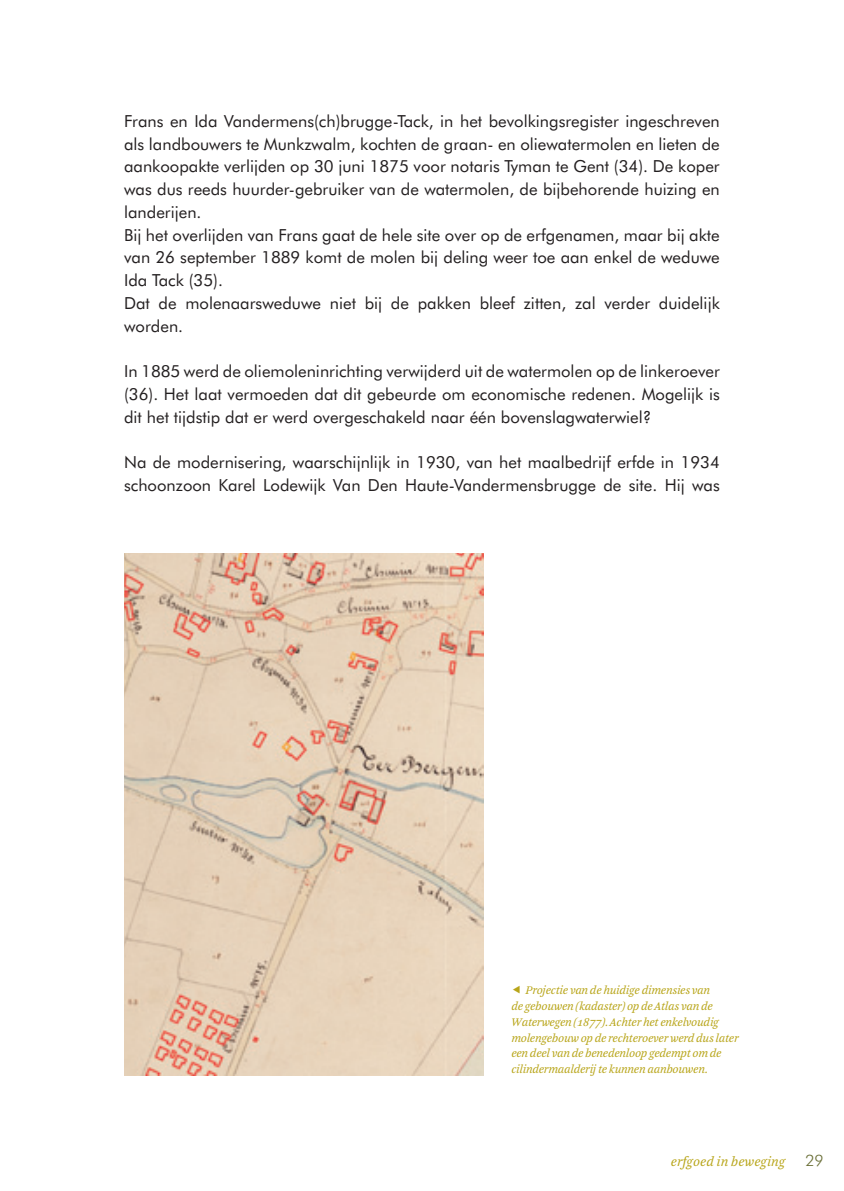
<style>
.page{position:relative;width:844px;height:1191px;background:#fff}
.page>*{position:absolute;margin:0;border:0;box-sizing:border-box;transform-origin:0 0}
.t1{font:16.62px/22.8px "Futura BT";color:#231f20}
.t2{font:300 15.75px "Futura BT";color:#696e36}
.t3{font:italic 14px "Arnhem Blond";color:#b8a519}
.t4{font:italic 12.25px/15.8px "Arnhem Blond";letter-spacing:-.025em;color:#b8a519}
</style>
<div class="page">
<img style="left:124px;top:554px;width:359px;height:521px">
<p class="t1" style="left:124px;top:109px;width:597px">Frans en Ida Vandermens(ch)brugge-Tack, in het bevolkingsregister ingeschreven als landbouwers te Munkzwalm, kochten de graan- en oliewatermolen en lieten de aankoopakte verlijden op 30 juni 1875 voor notaris Tyman te Gent (34). De koper was dus reeds huurder-gebruiker van de watermolen, de bijbehorende huizing en landerijen.<br>Bij het overlijden van Frans gaat de hele site over op de erfgenamen, maar bij akte van 26 september 1889 komt de molen bij deling weer toe aan enkel de weduwe Ida Tack (35).<br>Dat de molenaarsweduwe niet bij de pakken bleef zitten, zal verder duidelijk worden.</p>
<p class="t1" style="left:124px;top:360px;width:597px;text-align:justify">In 1885 werd de oliemoleninrichting verwijderd uit de watermolen op de linkeroever (36). Het laat vermoeden dat dit gebeurde om economische redenen. Mogelijk is dit het tijdstip dat er werd overgeschakeld naar één bovenslagwaterwiel?</p>
<p class="t1" style="left:124px;top:451px;width:597px">Na de modernisering, waarschijnlijk in 1930, van het maalbedrijf erfde in 1934 schoonzoon Karel Lodewijk Van Den Haute-Vandermensbrugge de site. Hij was</p>
<p class="t4" style="left:511px;top:982px;width:229px;text-indent:15px">Projectie van de huidige dimensies van<br>de gebouwen (kadaster) op de Atlas van de Waterwegen (1877). Achter het enkelvoudig molengebouw op de rechteroever werd dus later een deel van de benedenloop gedempt om de cilindermaalderij te kunnen aanbouwen.</p>
<p class="t3" style="left:670px;top:1153px;width:116px">erfgoed in beweging</p>
<p class="t2" style="left:805px;top:1151px;width:20px">29</p>
</div>
